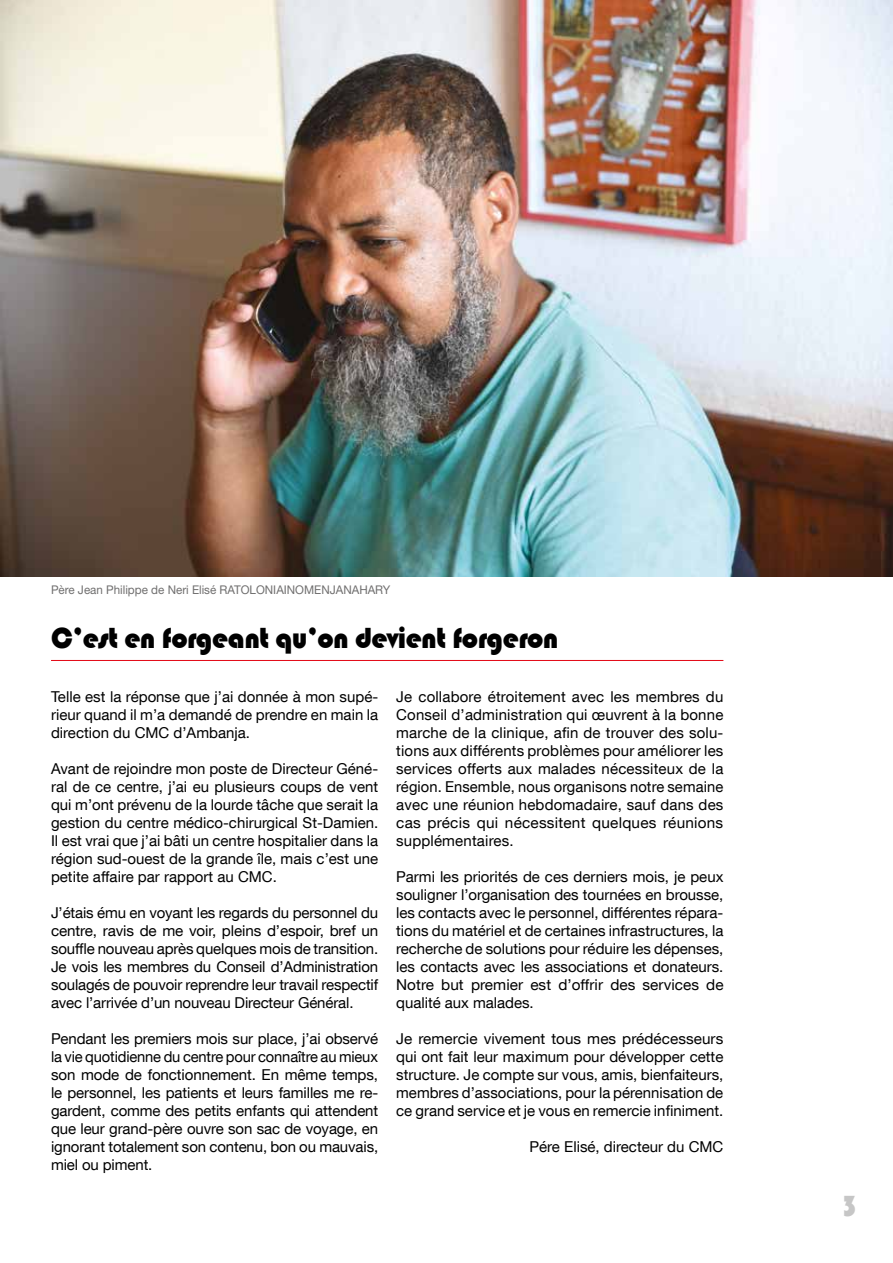
<style>
.page{position:relative;width:893px;height:1263px;background:#fff}
.page>*{position:absolute;margin:0;border:0;box-sizing:border-box;transform-origin:0 0}
.t1{font:30px "Bauhaus 93";letter-spacing:-.02em;color:#000}
.t2{font:30px "Bauhaus 93";color:#c6c6c6}
.t3{font:15px/18px "Helvetica Neue LT Com";color:#000;text-align:justify}
.t4{font:12px "Helvetica Neue LT Std";color:#706f6f}
</style>
<div class="page">
<hr style="left:51px;top:660px;width:672px;height:1px;background:#e30613">
<img style="left:0;top:0;width:893px;height:576px">
<p class="t4" style="left:51px;top:583px;width:341px">Père Jean Philippe de Neri Elisé RATOLONIAINOMENJANAHARY</p>
<h1 class="t1" style="left:51px;top:621px;width:509px">C’est en forgeant qu’on devient forgeron</h1>
<p class="t3" style="left:51px;top:687px;width:329px">Telle est la réponse que j’ai donnée à mon supé&shy;rieur quand il m’a demandé de prendre en main la direction du CMC d’Ambanja.</p>
<p class="t3" style="left:51px;top:759px;width:329px">Avant de rejoindre mon poste de Directeur Géné&shy;ral de ce centre, j’ai eu plusieurs coups de vent qui m’ont prévenu de la lourde tâche que serait la gestion du centre médico-chirurgical St-Damien.<br>Il est vrai que j’ai bâti un centre hospitalier dans la région sud-ouest de la grande île, mais c’est une petite affaire par rapport au CMC.</p>
<p class="t3" style="left:51px;top:903px;width:329px">J’étais ému en voyant les regards du personnel du centre, ravis de me voir, pleins d’espoir, bref un souffle nouveau après quelques mois de transition.<br>Je vois les membres du Conseil d’Administration soulagés de pouvoir reprendre leur travail respectif avec l’arrivée d’un nouveau Directeur Général.</p>
<p class="t3" style="left:51px;top:1029px;width:329px">Pendant les premiers mois sur place, j’ai observé la vie quotidienne du centre pour connaître au mieux son mode de fonctionnement. En même temps, le personnel, les patients et leurs familles me re&shy;gardent, comme des petits enfants qui attendent que leur grand-père ouvre son sac de voyage, en ignorant totalement son contenu, bon ou mauvais, miel ou piment.</p>
<p class="t3" style="left:396px;top:687px;width:329px">Je collabore étroitement avec les membres du Conseil d’administration qui œuvrent à la bonne marche de la clinique, afin de trouver des solu&shy;tions aux différents problèmes pour améliorer les services offerts aux malades nécessiteux de la région. Ensemble, nous organisons notre semaine avec une réunion hebdomadaire, sauf dans des cas précis qui nécessitent quelques réunions supplémentaires.</p>
<p class="t3" style="left:396px;top:867px;width:329px">Parmi les priorités de ces derniers mois, je peux souligner l’organisation des tournées en brousse, les contacts avec le personnel, différentes répara&shy;tions du matériel et de certaines infrastructures, la recherche de solutions pour réduire les dépenses, les contacts avec les associations et donateurs.<br>Notre but premier est d’offrir des services de qualité aux malades.</p>
<p class="t3" style="left:396px;top:1029px;width:329px">Je remercie vivement tous mes prédécesseurs qui ont fait leur maximum pour développer cette structure. Je compte sur vous, amis, bienfaiteurs, membres d’associations, pour la pérennisation de ce grand service et je vous en remercie infiniment.</p>
<p class="t3" style="left:529px;top:1137px;width:195px">Pére Elisé, directeur du CMC</p>
<h1 class="t2" style="left:841px;top:1189px;width:19px">3</h1>
</div>
